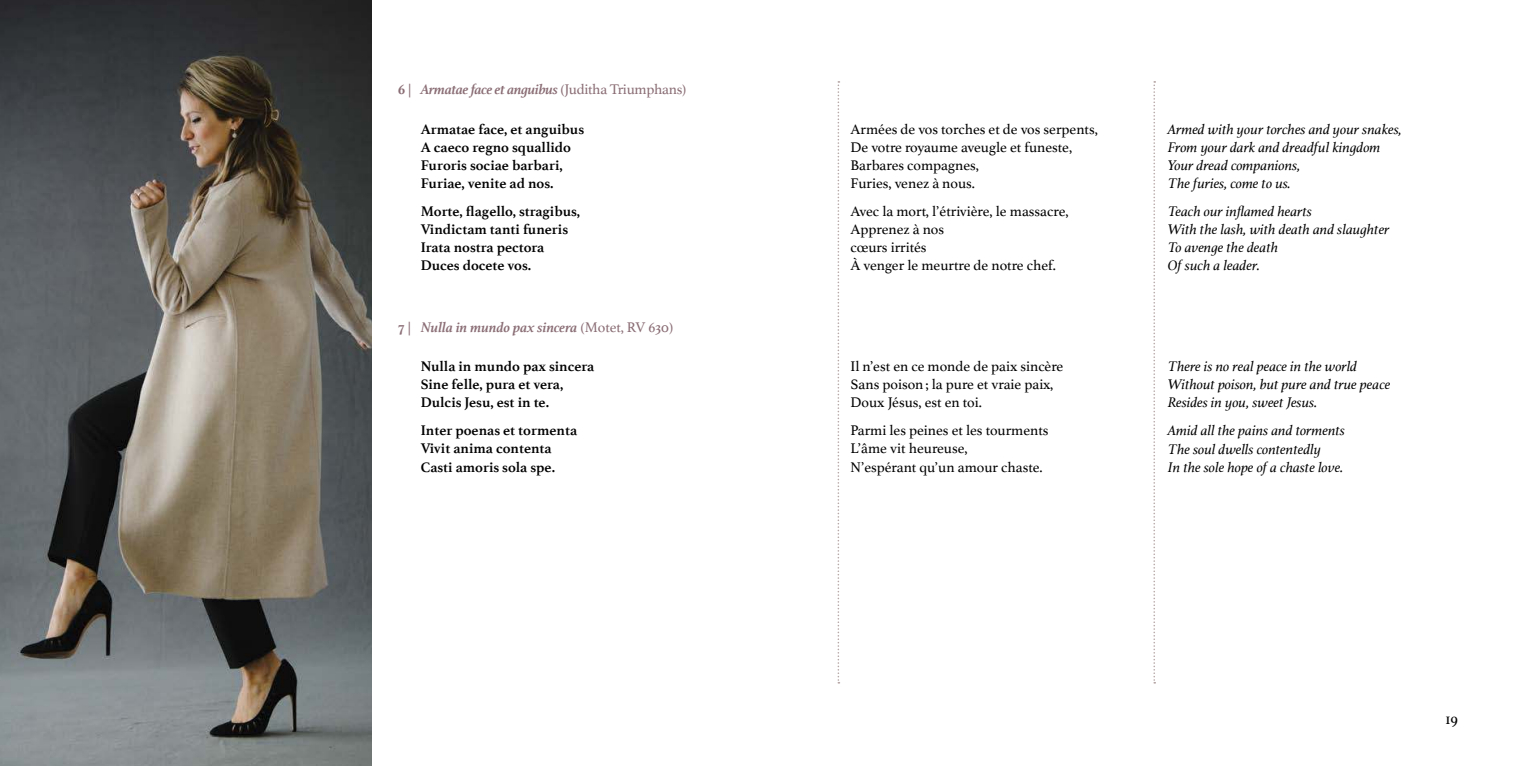
<style>
.page{position:relative;width:1539px;height:766px;background:#fff}
.page>*{position:absolute;margin:0;border:0;box-sizing:border-box;transform-origin:0 0}
.t1{font:15.75px "Athelas";color:#000}
.t2{font:italic 14.62px/18px "Athelas";color:#000}
.t3{font:14.62px/18px "Athelas";color:#000}
.t4{font:700 14.62px/18px "Athelas";color:#000}
.t5{font:italic 700 14.62px "Athelas";letter-spacing:-.02em;color:#8a6d75}
.t6{font:italic 700 14.62px "Athelas";color:#8a6d75}
.s1{font-style:normal}
.s2{font-weight:400;font-style:normal}
</style>
<div class="page">
<img style="left:0;top:0;width:371px;height:765px">
<svg style="left:838px;top:81px;width:1px;height:602px"></svg>
<svg style="left:1153px;top:81px;width:2px;height:602px"></svg>
<p class="t5" style="left:398px;top:83px;width:290px"><span class="s1">6 |</span> Armatae face et anguibus <span class="s2">(Juditha Triumphans)</span></p>
<p class="t4" style="left:421px;top:120px;width:165px">Armatae face, et anguibus<br>A caeco regno squallido<br>Furoris sociae barbari,<br>Furiae, venite ad nos.</p>
<p class="t4" style="left:421px;top:202px;width:161px">Morte, flagello, stragibus,<br>Vindictam tanti funeris<br>Irata nostra pectora<br>Duces docete vos.</p>
<p class="t6" style="left:398px;top:321px;width:277px"><span class="s1">7 |</span> Nulla in mundo pax sincera <span class="s2">(Motet, RV 630)</span></p>
<p class="t4" style="left:421px;top:357px;width:175px">Nulla in mundo pax sincera<br>Sine felle, pura et vera,<br>Dulcis Jesu, est in te.</p>
<p class="t4" style="left:421px;top:422px;width:158px">Inter poenas et tormenta<br>Vivit anima contenta<br>Casti amoris sola spe.</p>
<p class="t3" style="left:850px;top:120px;width:249px">Armées de vos torches et de vos serpents,<br>De votre royaume aveugle et funeste,<br>Barbares compagnes,<br>Furies, venez à nous.</p>
<p class="t3" style="left:850px;top:202px;width:220px">Avec la mort, l’étrivière, le massacre,<br>Apprenez à nos<br>cœurs irrités<br>À venger le meurtre de notre chef.</p>
<p class="t3" style="left:850px;top:357px;width:214px">Il n’est en ce monde de paix sincère<br>Sans poison ; la pure et vraie paix,<br>Doux Jésus, est en toi.</p>
<p class="t3" style="left:850px;top:422px;width:200px">Parmi les peines et les tourments<br>L’âme vit heureuse,<br>N’espérant qu’un amour chaste.</p>
<p class="t2" style="left:1168px;top:121px;width:236px">Armed with your torches and your snakes,<br>From your dark and dreadful kingdom<br>Your dread companions,<br>The furies, come to us.</p>
<p class="t2" style="left:1168px;top:202px;width:223px">Teach our inflamed hearts<br>With the lash, with death and slaughter<br>To avenge the death<br>Of such a leader.</p>
<p class="t2" style="left:1168px;top:359px;width:224px">There is no real peace in the world<br>Without poison, but pure and true peace<br>Resides in you, sweet Jesus.</p>
<p class="t2" style="left:1168px;top:423px;width:179px">Amid all the pains and torments<br>The soul dwells contentedly<br>In the sole hope of a chaste love.</p>
<p class="t1" style="left:1446px;top:710px;width:14px">19</p>
</div>
